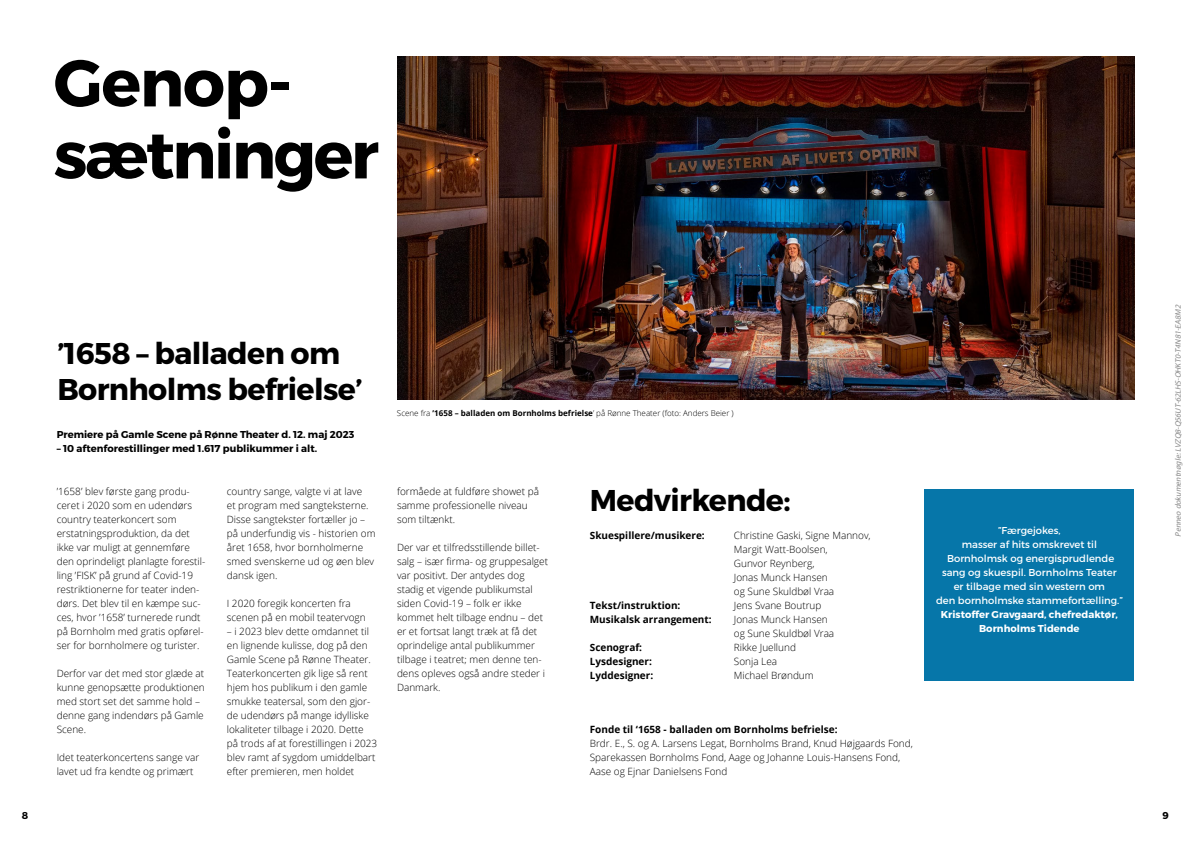
<style>
.page{position:relative;width:1191px;height:842px;background:#fff}
.page>*{position:absolute;margin:0;border:0;box-sizing:border-box;transform-origin:0 0}
.t1{font:700 66px/72px "Montserrat";letter-spacing:-.04em;color:#000}
.t2{font:700 30px/36px "Montserrat";letter-spacing:-.02em;color:#000}
.t3{font:300 10px/14px "Open Sans";color:#000}
.t4{font:10px/14px "Montserrat";color:#fff;text-align:center}
.t5{font:700 10px "Open Sans";color:#000}
.t6{font:700 10px "Montserrat";color:#000}
.t7{font:700 10px/14px "Montserrat";color:#fff;text-align:center}
.t8{font:300 8px "Open Sans";color:#000}
.t9{font:italic 8px "Myriad Pro";color:#888}
.s1{font-weight:700}
</style>
<div class="page">
<div style="left:924px;top:489px;width:210px;height:191px;background:#0676a9"></div>
<img style="left:397px;top:57px;width:737px;height:343px">
<h1 class="t1" style="left:54px;top:48px;width:327px">Genop&shy;sætninger</h1>
<h2 class="t2" style="left:57px;top:336px;width:307px">’1658 – balladen om<br>Bornholms befrielse’</h2>
<p class="t6" style="left:57px;top:429px;width:299px">Premiere på Gamle Scene på Rønne Theater d. 12. maj 2023</p>
<p class="t6" style="left:57px;top:443px;width:262px">– 10 aftenforestillinger med 1.617 publikummer i alt.</p>
<p class="t3" style="left:57px;top:484px;width:150px">’1658’ blev første gang produ&shy;ceret i 2020 som en udendørs country teaterkoncert som erstatningsproduktion, da det ikke var muligt at gennemføre den oprindeligt planlagte forestil&shy;ling ’FISK’ på grund af Covid-19 restriktionerne for teater inden&shy;dørs. Det blev til en kæmpe suc&shy;ces, hvor ’1658’ turnerede rundt på Bornholm med gratis opførel&shy;ser for bornholmere og turister.</p>
<p class="t3" style="left:57px;top:666px;width:150px">Derfor var det med stor glæde at kunne genopsætte produktionen med stort set det samme hold – denne gang indendørs på Gamle<br>Scene.</p>
<p class="t3" style="left:57px;top:751px;width:144px">Idet teaterkoncertens sange var lavet ud fra kendte og primært</p>
<p class="t3" style="left:227px;top:484px;width:150px">country sange, valgte vi at lave<br>et program med sangteksterne.<br>Disse sangtekster fortæller jo – på underfundig vis - historien om året 1658, hvor bornholmerne smed svenskerne ud og øen blev dansk igen.</p>
<p class="t3" style="left:227px;top:597px;width:140px">I 2020 foregik koncerten fra scenen på en mobil teatervogn</p>
<p class="t3" style="left:227px;top:624px;width:152px">– i 2023 blev dette omdannet til en lignende kulisse, dog på den<br>Gamle Scene på Rønne Theater.<br>Teaterkoncerten gik lige så rent hjem hos publikum i den gamle smukke teatersal, som den gjor&shy;de udendørs på mange idylliske lokaliteter tilbage i 2020. Dette på trods af at forestillingen i 2023 blev ramt af sygdom umiddelbart efter premieren, men holdet</p>
<p class="t8" style="left:397px;top:410px;width:338px">Scene fra <span class="s1">’1658 – balladen om Bornholms befrielse</span>’ på Rønne Theater (foto: Anders Beier )</p>
<p class="t3" style="left:397px;top:484px;width:143px">formåede at fuldføre showet på samme professionelle niveau som tiltænkt.</p>
<p class="t3" style="left:397px;top:541px;width:153px">Der var et tilfredsstillende billet&shy;salg – især firma- og gruppesalget var positivt. Der antydes dog stadig et vigende publikumstal siden Covid-19 – folk er ikke kommet helt tilbage endnu – det er et fortsat langt træk at få det oprindelige antal publikummer tilbage i teatret; men denne ten&shy;dens opleves også andre steder i<br>Danmark.</p>
<h2 class="t2" style="left:590px;top:483px;width:202px">Medvirkende:</h2>
<p class="t5" style="left:590px;top:528px;width:116px">Skuespillere/musikere:</p>
<p class="t3" style="left:734px;top:528px;width:138px">Christine Gaski, Signe Mannov,<br>Margit Watt-Boolsen,<br>Gunvor Reynberg,<br>Jonas Munck Hansen<br>og Sune Skuldbøl Vraa</p>
<p class="t5" style="left:590px;top:598px;width:92px">Tekst/instruktion:</p>
<p class="t3" style="left:734px;top:599px;width:89px">Jens Svane Boutrup</p>
<p class="t5" style="left:590px;top:612px;width:123px">Musikalsk arrangement:</p>
<p class="t3" style="left:734px;top:613px;width:102px">Jonas Munck Hansen og Sune Skuldbøl Vraa</p>
<p class="t5" style="left:590px;top:640px;width:54px">Scenograf:</p>
<p class="t3" style="left:734px;top:640px;width:64px">Rikke Juellund</p>
<p class="t5" style="left:590px;top:654px;width:64px">Lysdesigner:</p>
<p class="t3" style="left:734px;top:655px;width:45px">Sonja Lea</p>
<p class="t5" style="left:590px;top:668px;width:65px">Lyddesigner:</p>
<p class="t3" style="left:734px;top:668px;width:81px">Michael Brøndum</p>
<p class="t5" style="left:590px;top:723px;width:249px">Fonde til ‘1658 - balladen om Bornholms befrielse:</p>
<p class="t3" style="left:590px;top:736px;width:324px">Brdr. E., S. og A. Larsens Legat, Bornholms Brand, Knud Højgaards Fond,<br>Sparekassen Bornholms Fond, Aage og Johanne Louis-Hansens Fond,<br>Aase og Ejnar Danielsens Fond</p>
<p class="t4" style="left:936px;top:523px;width:188px">”Færgejokes,<br>masser af hits omskrevet til<br>Bornholmsk og energisprudlende sang og skuespil. Bornholms Teater er tilbage med sin western om<br>den bornholmske stammefortælling.”</p>
<p class="t7" style="left:940px;top:607px;width:179px">Kristoffer Gravgaard, chefredaktør,<br>Bornholms Tidende</p>
<p class="t9" style="left:1175px;top:537px;width:235px;rotate:-90deg">Penneo dokumentnøgle:LVZQ8-Q56UT-62LHS-OHKT0-T4N81-EA8M2</p>
<p class="t6" style="left:22px;top:810px;width:8px">8</p>
<p class="t6" style="left:1162px;top:810px;width:8px">9</p>
</div>
